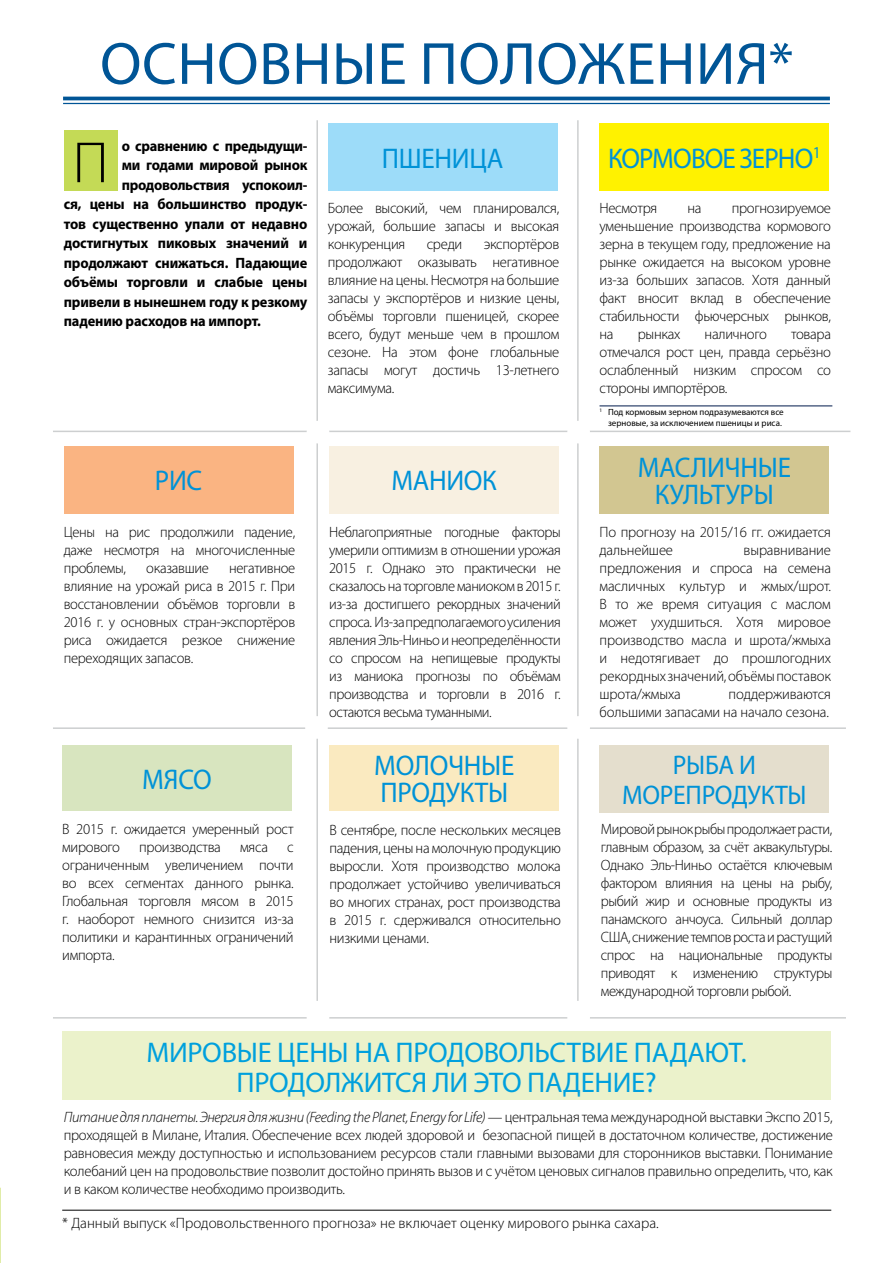
<style>
.page{position:relative;width:893px;height:1263px;background:#fff}
.page>*{position:absolute;margin:0;border:0;box-sizing:border-box;transform-origin:0 0}
.t1{font:60px "Myriad Pro";letter-spacing:.01em;color:#005596}
.t2{font:300 58.5px "Myriad Pro";color:#000}
.t3{font:28.5px/30px "Myriad Pro";letter-spacing:-.01em;color:#00a0dd;text-align:center}
.t4{font:28.5px/27px "Myriad Pro";letter-spacing:-.01em;color:#0092d7;text-align:center;scale:.95 1}
.t5{font:28.5px "Myriad Pro";letter-spacing:-.03em;color:#0092d7;scale:.95 1}
.t6{font:27px/30px "Myriad Pro";letter-spacing:-.01em;color:#0092d7;text-align:center;scale:.95 1}
.t7{font:300 15px/18px "Myriad Pro";letter-spacing:-.02em;color:#000;text-align:justify}
.t8{font:700 15px "Myriad Pro";letter-spacing:-.01em;color:#000;scale:.96 1}
.t9{font:300 15px "Myriad Pro";color:#000}
.t10{font:9px/10.8px "Myriad Pro";color:#000;text-align:right}
.s1{font-style:italic}
</style>
<div class="page">
<svg style="left:0;top:1188px;width:115px;height:75px"></svg>
<div style="left:64px;top:446px;width:230px;height:67px;background:#fab482"></div>
<div style="left:599px;top:123px;width:230px;height:67px;background:#fff200"></div>
<div style="left:599px;top:446px;width:230px;height:67px;background:#d2c691"></div>
<div style="left:329px;top:446px;width:230px;height:67px;background:#f8f0e1"></div>
<div style="left:62px;top:745px;width:230px;height:66px;background:#d8e5bf"></div>
<div style="left:62px;top:1031px;width:769px;height:69px;background:#ebf2cb"></div>
<div style="left:328px;top:123px;width:230px;height:67px;background:#9ddcf9"></div>
<div style="left:599px;top:745px;width:230px;height:67px;background:#e4decd"></div>
<div style="left:329px;top:745px;width:230px;height:66px;background:#faeac0"></div>
<hr style="left:577px;top:120px;width:2px;height:881px;background:#cdcfd0">
<hr style="left:316px;top:120px;width:2px;height:881px;background:#cdcfd0">
<hr style="left:53px;top:431px;width:797px;height:1px;background:#cdcfd0">
<div style="left:307px;top:421px;width:22px;height:22px;background:#fff;border-radius:50%"></div>
<div style="left:567px;top:421px;width:23px;height:22px;background:#fff;border-radius:50%"></div>
<hr style="left:53px;top:727px;width:793px;height:2px;background:#cdcfd0">
<div style="left:567px;top:716px;width:23px;height:23px;background:#fff;border-radius:50%"></div>
<div style="left:305px;top:716px;width:23px;height:23px;background:#fff;border-radius:50%"></div>
<hr style="left:53px;top:1017px;width:793px;height:1px;background:#cdcfd0">
<div style="left:307px;top:1007px;width:22px;height:22px;background:#fff;border-radius:50%"></div>
<div style="left:567px;top:1007px;width:23px;height:22px;background:#fff;border-radius:50%"></div>
<div style="left:64px;top:130px;width:53px;height:60px;background:#c4da56"></div>
<hr style="left:63px;top:97px;width:767px;height:3px;background:#005596">
<hr style="left:63px;top:103px;width:767px;height:1px;background:#005596">
<hr style="left:62px;top:1210px;width:769px;height:1px;background:#000">
<hr style="left:599px;top:405px;width:233px;height:1px;background:#001a4b">
<h1 class="t1" style="left:100px;top:27px;width:695px">ОСНОВНЫЕ ПОЛОЖЕНИЯ*</h1>
<h2 class="t2" style="left:73px;top:131px;width:38px">П</h2>
<p class="t8" style="left:122px;top:136px;width:195px">о сравнению с предыдущи-</p>
<p class="t8" style="left:122px;top:155px;width:195px">ми годами мировой рынок</p>
<p class="t8" style="left:122px;top:175px;width:195px">продовольствия успокоил-</p>
<p class="t8" style="left:64px;top:194px;width:255px">ся, цены на большинство продук-</p>
<p class="t8" style="left:64px;top:214px;width:255px">тов существенно упали от недавно</p>
<p class="t8" style="left:64px;top:233px;width:255px">достигнутых пиковых значений и</p>
<p class="t8" style="left:64px;top:253px;width:255px">продолжают снижаться. Падающие</p>
<p class="t8" style="left:64px;top:272px;width:255px">объёмы торговли и слабые цены</p>
<p class="t8" style="left:64px;top:292px;width:255px">привели в нынешнем году к резкому</p>
<p class="t8" style="left:64px;top:311px;width:207px">падению расходов на импорт.</p>
<h3 class="t4" style="left:382px;top:144px;width:130px">ПШЕНИЦА</h3>
<p class="t7" style="left:328px;top:199px;width:233px">Более высокий, чем планировался, урожай, большие запасы и высокая конкуренция</p>
<p class="t7" style="left:328px;top:235px;width:233px;text-indent:156px">экспортёров продолжают оказывать негативное влияние на цены. Несмотря на большие запасы у экспортёров и низкие цены, объёмы торговли пшеницей, скорее всего, будут меньше чем в прошлом сезоне. На этом фоне глобальные запасы могут достичь 13-летнего максимума.</p>
<p class="t7" style="left:427px;top:235px;width:37px">среди</p>
<h3 class="t4" style="left:155px;top:467px;width:51px">РИС</h3>
<p class="t7" style="left:64px;top:523px;width:233px">Цены на рис продолжили падение, даже несмотря на многочисленные проблемы,</p>
<p class="t7" style="left:64px;top:559px;width:233px;text-indent:165px">негативное влияние на урожай риса в 2015 г. При восстановлении объёмов торговли в 2016 г. у основных стран-экспортёров риса ожидается резкое снижение переходящих запасов.</p>
<p class="t7" style="left:146px;top:559px;width:64px">оказавшие</p>
<h3 class="t4" style="left:142px;top:765px;width:75px">МЯСО</h3>
<p class="t7" style="left:62px;top:820px;width:233px">В 2015 г. ожидается умеренный рост мирового</p>
<p class="t7" style="left:62px;top:838px;width:233px;text-indent:225px">с ограниченным увеличением почти во всех сегментах данного рынка.<br>Глобальная торговля мясом в 2015 г. наоборот немного снизится из-за политики и карантинных ограничений импорта.</p>
<p class="t7" style="left:139px;top:838px;width:83px">производства</p>
<p class="t7" style="left:240px;top:838px;width:29px">мяса</p>
<h3 class="t4" style="left:391px;top:467px;width:113px">МАНИОК</h3>
<p class="t7" style="left:329px;top:523px;width:233px">Неблагоприятные погодные факторы умерили оптимизм в отношении урожая 2015 г. Однако это практически не сказалось на торговле маниоком в 2015 г. из-за достигшего рекордных значений спроса. Из-за предполагаемого усиления явления Эль-Ниньо и неопределённости со спросом на непищевые продукты из маниока прогнозы по объёмам производства и торговли в 2016 г. остаются весьма туманными.</p>
<h3 class="t4" style="left:374px;top:752px;width:149px;text-align:left">МОЛОЧНЫЕ<br>ПРОДУКТЫ</h3>
<p class="t7" style="left:329px;top:822px;width:233px">В сентябре, после нескольких месяцев падения, цены на молочную продукцию выросли. Хотя производство молока продолжает устойчиво увеличиваться во многих странах, рост производства в 2015 г. сдерживался относительно низкими ценами.</p>
<h3 class="t5" style="left:608px;top:141px;width:225px">КОРМОВОЕ ЗЕРНО<sup>1</sup></h3>
<p class="t7" style="left:599px;top:199px;width:59px">Несмотря</p>
<p class="t7" style="left:687px;top:199px;width:16px">на</p>
<p class="t7" style="left:599px;top:199px;width:233px;text-indent:132px">прогнозируемое уменьшение производства кормового зерна в текущем году, предложение на рынке ожидается на высоком уровне из-за больших запасов. Хотя данный факт вносит вклад в обеспечение стабильности фьючерсных рынков, на</p>
<p class="t7" style="left:599px;top:325px;width:233px;text-indent:192px">товара отмечался рост цен, правда серьёзно ослабленный низким спросом со стороны импортёров.</p>
<p class="t7" style="left:638px;top:325px;width:44px">рынках</p>
<p class="t7" style="left:705px;top:325px;width:64px">наличного</p>
<p class="t10" style="left:599px;top:406px;width:186px"><sup>1</sup> Под кормовым зерном подразумеваются все зерновые, за исключением пшеницы и риса.</p>
<h3 class="t4" style="left:638px;top:453px;width:163px">МАСЛИЧНЫЕ<br>КУЛЬТУРЫ</h3>
<p class="t7" style="left:599px;top:523px;width:233px">По прогнозу на 2015/16 гг. ожидается дальнейшее</p>
<p class="t7" style="left:599px;top:541px;width:233px;text-indent:144px">выравнивание предложения и спроса на семена масличных культур и жмых/шрот.<br>В то же время ситуация с маслом может ухудшиться. Хотя мировое производство масла и шрота/жмыха и недотягивает до прошлогодних рекордных значений, объёмы поставок шрота/жмыха</p>
<p class="t7" style="left:599px;top:685px;width:233px;text-align:right">поддерживаются<br>большими запасами на начало сезона.</p>
<h3 class="t6" style="left:622px;top:749px;width:196px">РЫБА И<br>МОРЕПРОДУКТЫ</h3>
<p class="t7" style="left:601px;top:820px;width:233px">Мировой рынок рыбы продолжает расти, главным образом, за счёт аквакультуры.<br>Однако Эль-Ниньо остаётся ключевым фактором влияния на цены на рыбу, рыбий жир и основные продукты из панамского анчоуса. Сильный доллар США, снижение темпов роста и растущий спрос на национальные продукты приводят к изменению структуры международной торговли рыбой.</p>
<h3 class="t3" style="left:147px;top:1036px;width:602px">МИРОВЫЕ ЦЕНЫ НА ПРОДОВОЛЬСТВИЕ ПАДАЮТ.<br>ПРОДОЛЖИТСЯ ЛИ ЭТО ПАДЕНИЕ?</h3>
<p class="t7" style="left:64px;top:1109px;width:771px"><span class="s1">Питание для планеты. Энергия для жизни (Feeding the Planet, Energy for Life)</span> — центральная тема международной выставки Экспо 2015, проходящей в Милане, Италия. Обеспечение всех людей здоровой и безопасной пищей в достаточном количестве, достижение равновесия между доступностью и использованием ресурсов стали главными вызовами для сторонников выставки. Понимание колебаний цен на продовольствие позволит достойно принять вызов и с учётом ценовых сигналов правильно определить, что, как и в каком количестве необходимо производить.</p>
<p class="t9" style="left:62px;top:1214px;width:598px">* Данный выпуск «Продовольственного прогноза» не включает оценку мирового рынка сахара.</p>
</div>
